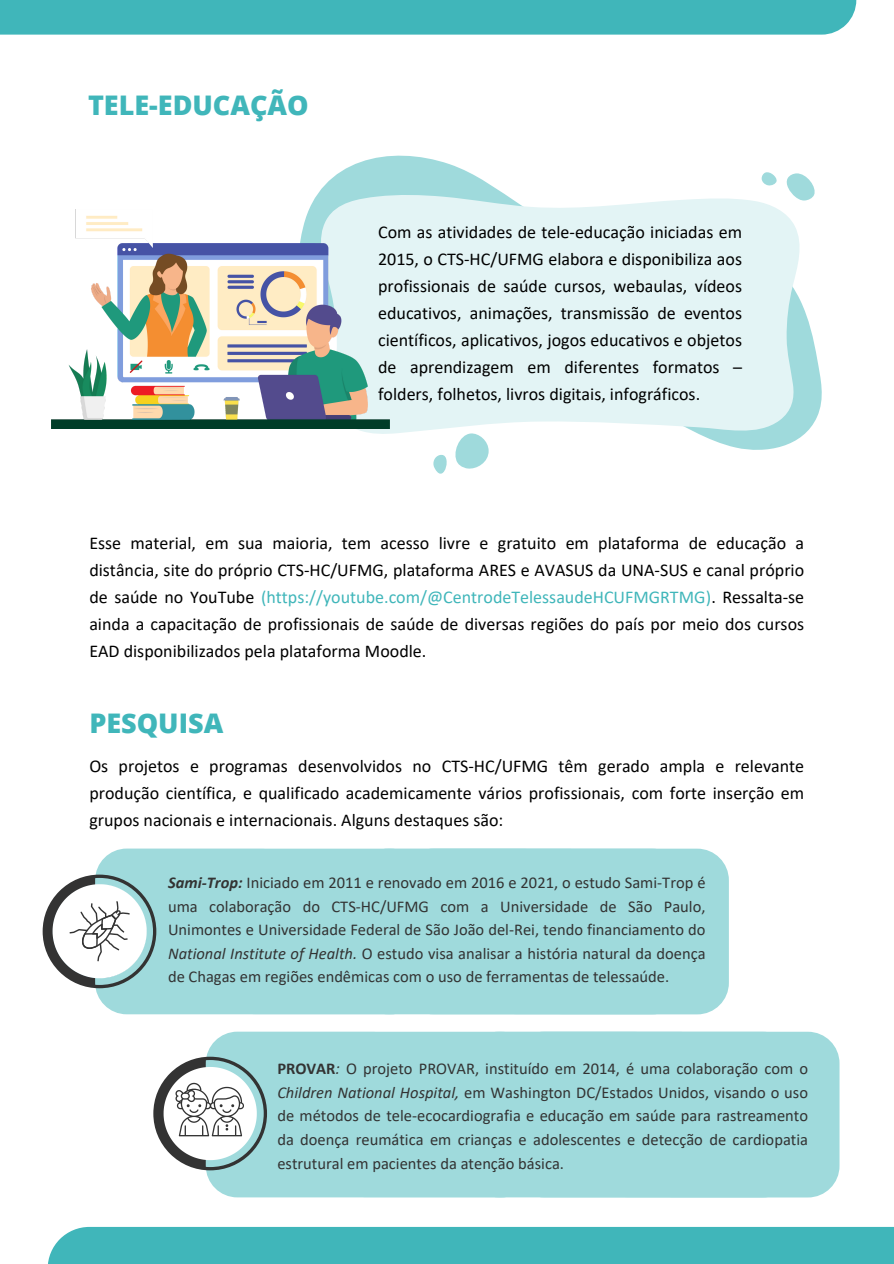
<style>
.page{position:relative;width:894px;height:1264px;background:#fff}
.page>*{position:absolute;margin:0;border:0;box-sizing:border-box;transform-origin:0 0}
.t1{font:800 27px "Open Sans";color:#40b6ba}
.t2{font:18px/27px "Calibri";color:#000;text-align:justify}
.t3{font:16.5px/23.7px "Calibri";color:#333;text-align:justify}
.s1{color:#40b6ba}
.s2{font-weight:700;font-style:italic}
.s3{font-style:italic}
.s4{font-weight:700}
</style>
<div class="page">
<div style="left:0;top:0;width:856px;height:35px;background:#40b6ba"></div>
<div style="left:48px;top:1226px;width:845px;height:37px;background:#40b6ba"></div>
<div style="left:683px;top:848px;width:45px;height:166px;background:#9fdadc"></div>
<div style="left:794px;top:1031px;width:45px;height:166px;background:#9fdadc"></div>
<div style="left:422px;top:848px;width:261px;height:166px;background:#9fdadc"></div>
<div style="left:422px;top:874px;width:41px;height:114px;background:#9fdadc"></div>
<div style="left:532px;top:1031px;width:262px;height:166px;background:#9fdadc"></div>
<div style="left:532px;top:1056px;width:41px;height:114px;background:#9fdadc"></div>
<div style="left:95px;top:848px;width:327px;height:166px;background:#9fdadc"></div>
<div style="left:206px;top:1031px;width:326px;height:166px;background:#9fdadc"></div>
<svg style="left:43px;top:874px;width:113px;height:114px"></svg>
<svg style="left:153px;top:1056px;width:114px;height:114px"></svg>
<svg style="left:295px;top:155px;width:527px;height:299px"></svg>
<svg style="left:316px;top:194px;width:488px;height:243px;fill:#e3f4f5"></svg>
<svg style="left:432px;top:433px;width:56px;height:41px"></svg>
<svg style="left:784px;top:173px;width:33px;height:28px"></svg>
<svg style="left:761px;top:171px;width:16px;height:15px"></svg>
<img style="left:51px;top:210px;width:338px;height:218px">
<p class="t1" style="left:88px;top:86px;width:222px">TELE-EDUCAÇÃO</p>
<h1 class="t2" style="left:378px;top:220px;width:365px">Com as atividades de tele-educação iniciadas em 2015, o CTS-HC/UFMG elabora e disponibiliza aos profissionais de saúde cursos, webaulas, vídeos educativos, animações, transmissão de eventos científicos, aplicativos, jogos educativos e objetos de aprendizagem em diferentes formatos – folders, folhetos, livros digitais, infográficos.</h1>
<p class="t2" style="left:89px;top:530px;width:716px">Esse material, em sua maioria, tem acesso livre e gratuito em plataforma de educação a distância, site do próprio CTS-HC/UFMG, plataforma ARES e AVASUS da UNA-SUS e canal próprio de saúde no YouTube <span class="s1">(https://youtube.com/@CentrodeTelessaudeHCUFMGRTMG)</span>. Ressalta-se ainda a capacitação de profissionais de saúde de diversas regiões do país por meio dos cursos EAD disponibilizados pela plataforma Moodle.</p>
<p class="t1" style="left:89px;top:704px;width:135px">PESQUISA</p>
<p class="t2" style="left:89px;top:753px;width:716px">Os projetos e programas desenvolvidos no CTS-HC/UFMG têm gerado ampla e relevante produção científica, e qualificado academicamente vários profissionais, com forte inserção em grupos nacionais e internacionais. Alguns destaques são:</p>
<h1 class="t3" style="left:168px;top:872px;width:539px"><span class="s2">Sami-Trop:</span> Iniciado em 2011 e renovado em 2016 e 2021, o estudo Sami-Trop é uma colaboração do CTS-HC/UFMG com a Universidade de São Paulo, Unimontes e Universidade Federal de São João del-Rei, tendo financiamento do <span class="s3">National Institute of Health.</span> O estudo visa analisar a história natural da doença de Chagas em regiões endêmicas com o uso de ferramentas de telessaúde.</h1>
<h2 class="t3" style="left:277px;top:1058px;width:532px"><span class="s4">PROVAR</span><span class="s3">:</span> O projeto PROVAR, instituído em 2014, é uma colaboração com o <span class="s3">Children National Hospital,</span> em Washington DC/Estados Unidos, visando o uso de métodos de tele-ecocardiografia e educação em saúde para rastreamento da doença reumática em crianças e adolescentes e detecção de cardiopatia estrutural em pacientes da atenção básica.</h2>
</div>
